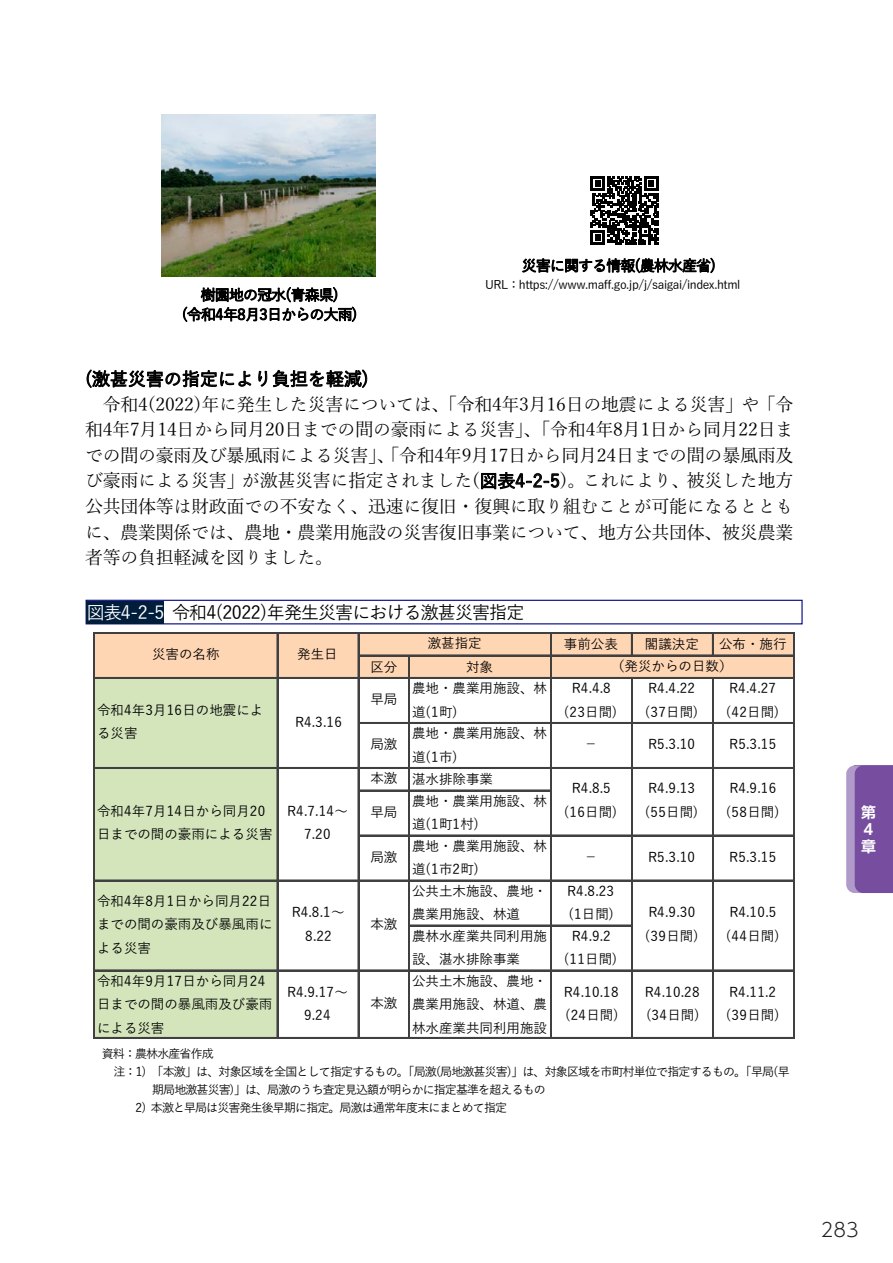
<style>
.page{position:relative;width:893px;height:1263px;background:#fff}
.page>*{position:absolute;margin:0;border:0;box-sizing:border-box;transform-origin:0 0}
.t1{font:300 19.2px "UD Shin Go NT Pr 6 N";color:#231f20}
.t2{font:18px/25.5px "Yu Mincho";letter-spacing:-.015em;color:#000;text-align:justify}
.t3{font:500 18px "Yu Gothic";letter-spacing:-.05em;color:#000}
.t4{font:500 18px "Yu Gothic";color:#000}
.t5{font:500 15px/19.5px "Yu Gothic";letter-spacing:-.06em;color:#000;text-align:center}
.t6{font:700 14.85px/16.8px "UD Shin Go NT Pr 6 N De";color:#fff}
.t7{font:500 13.5px/23.5px "Yu Gothic";color:#000}
.t8{font:500 12px "Yu Gothic";letter-spacing:-.07em;color:#000}
.t9{font:500 12px "Yu Gothic";letter-spacing:-.035em;color:#000}
.s1{font-family:"Yu Gothic";font-weight:500}
.s2{color:#fff}
</style>
<div class="page">
<div style="left:86px;top:600px;width:717px;height:24px;border:1px solid #000084"></div>
<div style="left:87px;top:601px;width:77px;height:22px;background:#001e3b"></div>
<div style="left:95px;top:634px;width:700px;height:45px;background:#ffd6b4"></div>
<div style="left:95px;top:677px;width:183px;height:361px;background:#d4e5bc"></div>
<svg style="left:631px;top:634px;width:1px;height:21px"></svg>
<svg style="left:712px;top:634px;width:1px;height:21px"></svg>
<hr style="left:94px;top:632px;width:1px;height:406px;background:#404040">
<hr style="left:277px;top:634px;width:1px;height:404px;background:#404040">
<hr style="left:358px;top:634px;width:1px;height:404px;background:#404040">
<hr style="left:550px;top:634px;width:1px;height:404px;background:#404040">
<hr style="left:631px;top:679px;width:1px;height:359px;background:#404040">
<hr style="left:712px;top:679px;width:1px;height:359px;background:#404040">
<hr style="left:793px;top:634px;width:2px;height:404px;background:#404040">
<hr style="left:409px;top:656px;width:1px;height:382px;background:#404040">
<hr style="left:95px;top:632px;width:700px;height:2px;background:#404040">
<hr style="left:359px;top:655px;width:436px;height:1px;background:#404040">
<hr style="left:95px;top:677px;width:700px;height:2px;background:#404040">
<hr style="left:359px;top:722px;width:436px;height:2px;background:#404040">
<hr style="left:95px;top:767px;width:700px;height:2px;background:#404040">
<hr style="left:359px;top:790px;width:192px;height:1px;background:#404040">
<hr style="left:359px;top:835px;width:436px;height:1px;background:#404040">
<hr style="left:95px;top:880px;width:700px;height:1px;background:#404040">
<hr style="left:410px;top:925px;width:222px;height:1px;background:#404040">
<hr style="left:95px;top:970px;width:700px;height:1px;background:#404040">
<hr style="left:95px;top:1037px;width:700px;height:1px;background:#404040">
<svg style="left:590px;top:176px;width:69px;height:69px"></svg>
<img style="left:161px;top:114px;width:214px;height:162px">
<svg style="left:846px;top:765px;width:47px;height:128px;background:#815ca7"></svg>
<p class="t5" style="left:182px;top:283px;width:177px">樹園地の冠⽔(⻘森県)<br>(令和4年8⽉3⽇からの⼤⾬)</p>
<p class="t5" style="left:522px;top:254px;width:196px">災害に関する情報(農林⽔産省)</p>
<p class="t9" style="left:485px;top:274px;width:257px">URL：https://www.maff.go.jp/j/saigai/index.html</p>
<h2 class="t4" style="left:85px;top:362px;width:285px">(激甚災害の指定により負担を軽減)</h2>
<p class="t2" style="left:85px;top:390px;width:710px;text-indent:18px">令和4(2022)年に発⽣した災害については、「令和4年3⽉16⽇の地震による災害」や「令和4年7⽉14⽇から同⽉20⽇までの間の豪⾬による災害」、「令和4年8⽉1⽇から同⽉22⽇までの間の豪⾬及び暴⾵⾬による災害」、「令和4年9⽉17⽇から同⽉24⽇までの間の暴⾵⾬及び豪⾬による災害」が激甚災害に指定されました(<span class="s1">図表4-2-5</span>)。これにより、被災した地⽅公共団体等は財政⾯での不安なく、迅速に復旧・復興に取り組むことが可能になるとともに、農業関係では、農地・農業⽤施設の災害復旧事業について、地⽅公共団体、被災農業者等の負担軽減を図りました。</p>
<h2 class="t3" style="left:87px;top:596px;width:439px"><span class="s2">図表4-2-5</span> 令和4(2022)年発⽣災害における激甚災害指定</h2>
<p class="t7" style="left:152px;top:641px;width:69px">災害の名称</p>
<p class="t7" style="left:297px;top:641px;width:42px">発⽣⽇</p>
<p class="t7" style="left:97px;top:696px;width:168px">令和4年3⽉16⽇の地震による災害</p>
<p class="t7" style="left:295px;top:708px;width:48px">R4.3.16</p>
<p class="t7" style="left:97px;top:797px;width:177px">令和4年7⽉14⽇から同⽉20 ⽇までの間の豪⾬による災害</p>
<p class="t7" style="left:287px;top:797px;width:62px;text-align:center">R4.7.14〜<br>7.20</p>
<p class="t7" style="left:428px;top:630px;width:55px">激甚指定</p>
<p class="t7" style="left:564px;top:631px;width:55px">事前公表</p>
<p class="t7" style="left:645px;top:631px;width:55px">閣議決定</p>
<p class="t7" style="left:719px;top:631px;width:69px">公布・施⾏</p>
<p class="t7" style="left:611px;top:652px;width:123px">（発災からの⽇数）</p>
<p class="t7" style="left:370px;top:653px;width:28px">区分</p>
<p class="t7" style="left:466px;top:653px;width:28px">対象</p>
<p class="t7" style="left:370px;top:686px;width:28px">早局</p>
<p class="t7" style="left:412px;top:675px;width:136px">農地・農業⽤施設、林道(1町)</p>
<p class="t7" style="left:564px;top:675px;width:55px;text-align:center">R4.4.8 (23⽇間)</p>
<p class="t7" style="left:645px;top:675px;width:55px">R4.4.22 (37⽇間)</p>
<p class="t7" style="left:726px;top:675px;width:55px">R4.4.27 (42⽇間)</p>
<p class="t7" style="left:370px;top:731px;width:28px">局激</p>
<p class="t7" style="left:412px;top:720px;width:136px">農地・農業⽤施設、林道(1市)</p>
<p class="t7" style="left:584px;top:731px;width:15px">−</p>
<p class="t7" style="left:648px;top:731px;width:48px">R5.3.10</p>
<p class="t7" style="left:729px;top:731px;width:48px">R5.3.15</p>
<p class="t7" style="left:370px;top:766px;width:124px">本激 湛⽔排除事業</p>
<p class="t7" style="left:370px;top:798px;width:28px">早局</p>
<p class="t7" style="left:412px;top:787px;width:136px">農地・農業⽤施設、林道(1町1村)</p>
<p class="t7" style="left:370px;top:843px;width:28px">局激</p>
<p class="t7" style="left:412px;top:832px;width:136px">農地・農業⽤施設、林道(1市2町)</p>
<p class="t7" style="left:564px;top:775px;width:55px;text-align:center">R4.8.5 (16⽇間)</p>
<p class="t7" style="left:645px;top:775px;width:55px">R4.9.13 (55⽇間)</p>
<p class="t7" style="left:726px;top:775px;width:55px">R4.9.16 (58⽇間)</p>
<p class="t7" style="left:584px;top:843px;width:15px">−</p>
<p class="t7" style="left:648px;top:843px;width:48px">R5.3.10</p>
<p class="t7" style="left:729px;top:843px;width:48px">R5.3.15</p>
<p class="t7" style="left:97px;top:887px;width:177px;text-align:justify">令和4年8⽉1⽇から同⽉22⽇までの間の豪⾬及び暴⾵⾬による災害</p>
<p class="t7" style="left:97px;top:967px;width:177px">令和4年9⽉17⽇から同⽉24 ⽇までの間の暴⾵⾬及び豪⾬による災害</p>
<p class="t7" style="left:412px;top:877px;width:136px">公共⼟⽊施設、農地・農業⽤施設、林道</p>
<p class="t7" style="left:567px;top:877px;width:48px">R4.8.23 (1⽇間)</p>
<p class="t7" style="left:412px;top:922px;width:136px">農林⽔産業共同利⽤施設、湛⽔排除事業</p>
<p class="t7" style="left:564px;top:922px;width:55px;text-align:center">R4.9.2 (11⽇間)</p>
<p class="t7" style="left:292px;top:898px;width:54px;text-align:center">R4.8.1〜<br>8.22</p>
<p class="t7" style="left:370px;top:911px;width:28px">本激</p>
<p class="t7" style="left:645px;top:898px;width:55px">R4.9.30 (39⽇間)</p>
<p class="t7" style="left:726px;top:898px;width:55px">R4.10.5 (44⽇間)</p>
<p class="t7" style="left:287px;top:978px;width:62px;text-align:center">R4.9.17〜<br>9.24</p>
<p class="t7" style="left:370px;top:990px;width:28px">本激</p>
<p class="t7" style="left:412px;top:967px;width:136px;text-align:justify">公共⼟⽊施設、農地・農業⽤施設、林道、農林⽔産業共同利⽤施設</p>
<p class="t7" style="left:564px;top:978px;width:56px">R4.10.18 (24⽇間)</p>
<p class="t7" style="left:645px;top:978px;width:56px">R4.10.28 (34⽇間)</p>
<p class="t7" style="left:726px;top:978px;width:55px">R4.11.2 (39⽇間)</p>
<p class="t8" style="left:102px;top:1042px;width:113px">資料：農林⽔産省作成</p>
<p class="t8" style="left:113px;top:1060px;width:678px">注：1) 「本激」は、対象区域を全国として指定するもの。「局激(局地激甚災害)」は、対象区域を市町村単位で指定するもの。「早局(早</p>
<p class="t8" style="left:152px;top:1078px;width:395px">期局地激甚災害)」は、局激のうち査定⾒込額が明らかに指定基準を超えるもの</p>
<p class="t8" style="left:135px;top:1096px;width:373px">2) 本激と早局は災害発⽣後早期に指定。局激は通常年度末にまとめて指定</p>
<p class="t6" style="left:861px;top:804px;width:16px">第<br>4章</p>
<h1 class="t1" style="left:821px;top:1214px;width:39px">283</h1>
</div>
